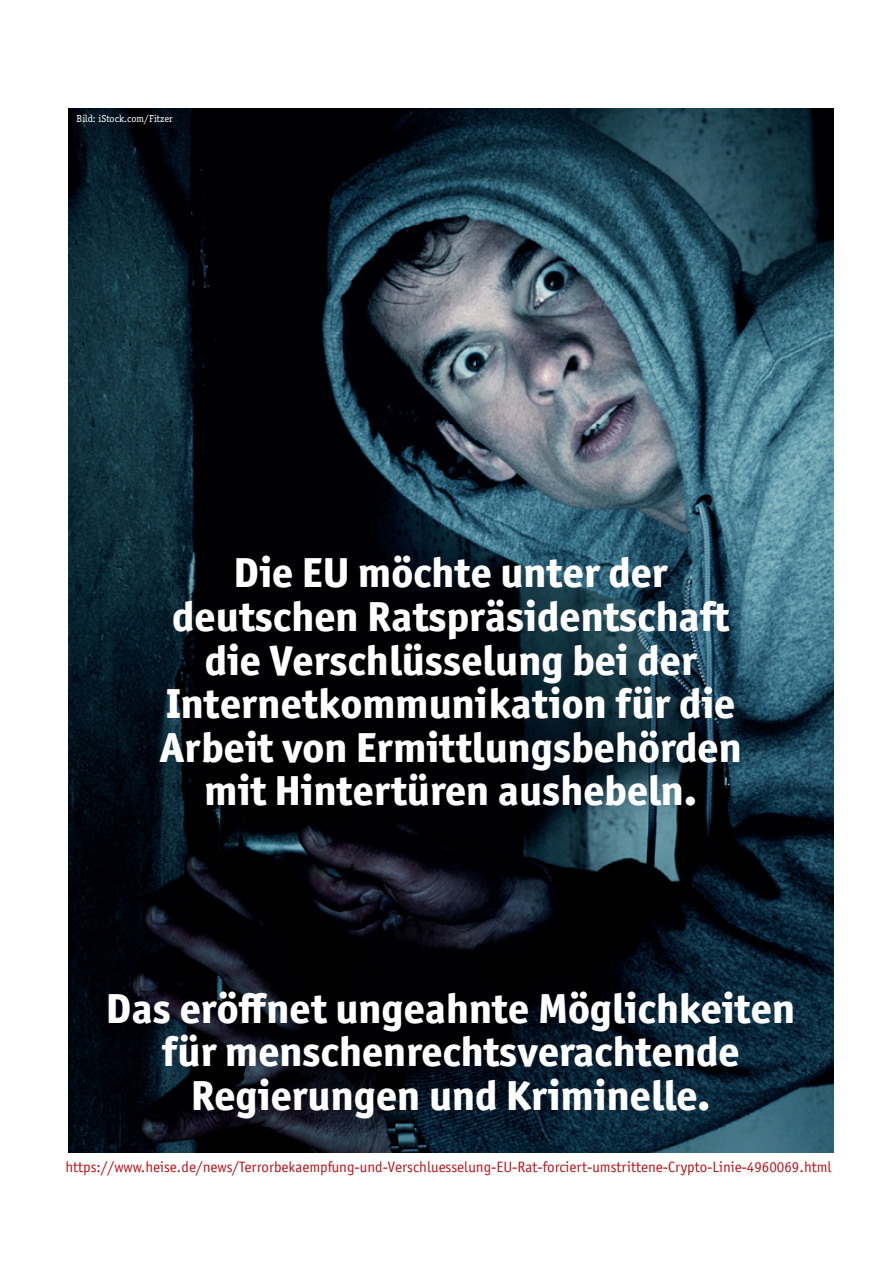
<style>
.page{position:relative;width:893px;height:1263px;background:#fff}
.page>*{position:absolute;margin:0;border:0;box-sizing:border-box;transform-origin:0 0}
.Zwischenzeile_Fett{font:800 42px/43.5px "Officina Sans ITC Pro";color:#fff;text-align:center}
.Zwischenzeile_Fett-2{font:15px "Officina Sans ITC Pro";color:#bb1018}
.t1{font:10.5px "Officina Serif";color:#fff}
</style>
<div class="page">
<img style="left:68px;top:108px;width:765px;height:1044px">
<p class="t1" style="left:77px;top:112px;width:98px">Bild: iStock.com/Fitzer</p>
<p class="Zwischenzeile_Fett" style="left:160px;top:551px;width:584px">Die EU möchte unter der deutschen Ratspräsidentschaft die Verschlüsselung bei der<br>Internetkommunikation für die<br>Arbeit von Ermittlungsbehörden mit Hintertüren aushebeln.</p>
<p class="Zwischenzeile_Fett" style="left:106px;top:986px;width:690px">Das eröffnet ungeahnte Möglichkeiten für menschenrechtsverachtende<br>Regierungen und Kriminelle.</p>
<p class="Zwischenzeile_Fett-2" style="left:65px;top:1158px;width:768px">https://www.heise.de/news/Terrorbekaempfung-und-Verschluesselung-EU-Rat-forciert-umstrittene-Crypto-Linie-4960069.html</p>
</div>
